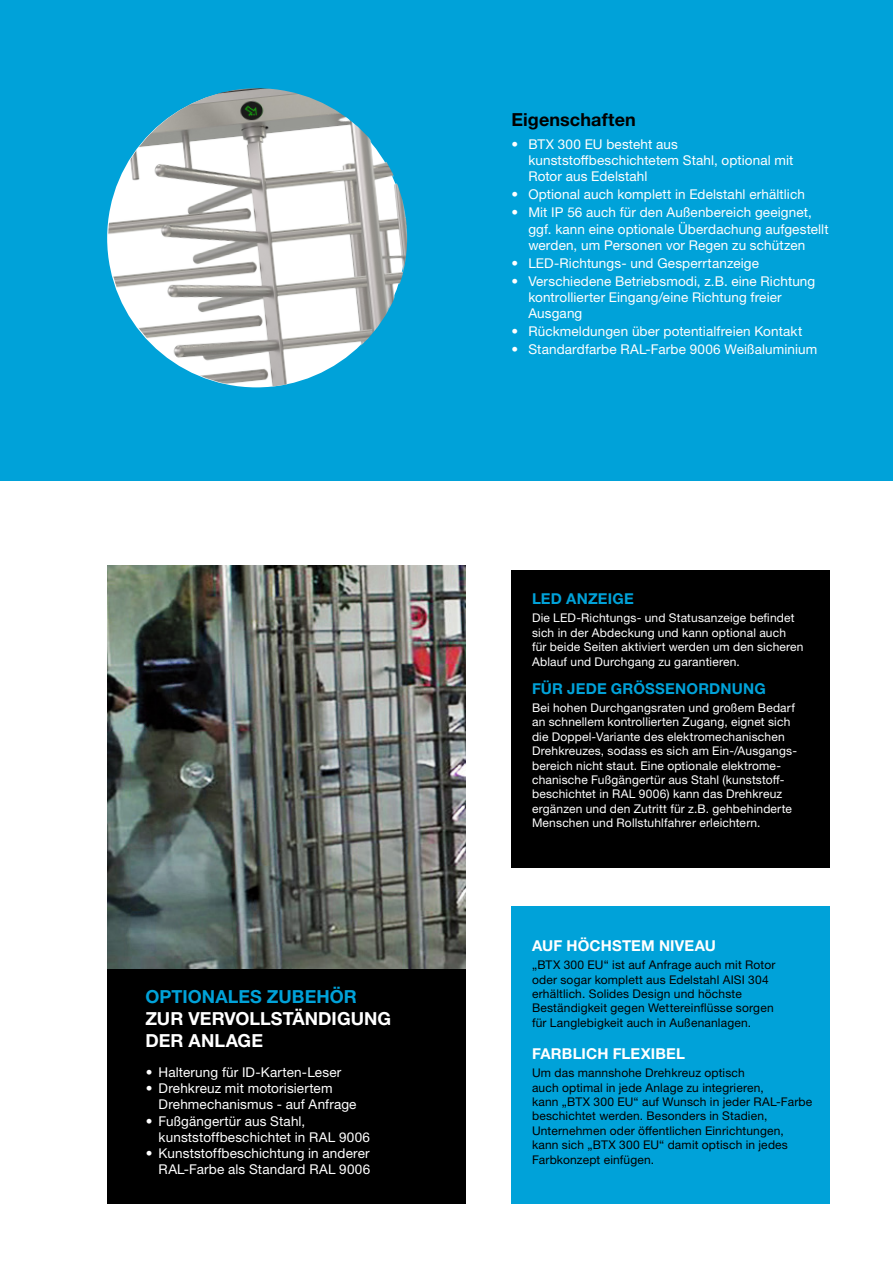
<style>
.page{position:relative;width:893px;height:1263px;background:#fff}
.page>*{position:absolute;margin:0;border:0;box-sizing:border-box;transform-origin:0 0}
.t1{font:700 18px/22.5px "Helvetica Neue LT Pro";letter-spacing:.005em;color:#fff}
.t2{font:700 18px "Helvetica Neue LT Pro";letter-spacing:.005em;color:#00a2d9}
.t3{font:700 18px "Helvetica Neue LT Pro";letter-spacing:.005em;color:#000}
.t4{font:700 15px "Helvetica Neue LTW1 G";letter-spacing:.01em;color:#fff}
.t5{font:700 15px "Helvetica Neue LTW1 G";letter-spacing:.01em;color:#00a2d9}
.t6{font:13.5px/16.2px "Helvetica Neue LTW1 G";letter-spacing:.01em;color:#fff}
.t7{font:13.5px/16.2px "Helvetica Neue LT Pro";letter-spacing:.01em;color:#fff}
.t8{font:12px/14.4px "Helvetica Neue LTW1 G";letter-spacing:.015em;color:#fff}
.t9{font:12px/14.4px "Helvetica Neue LTW1 G";letter-spacing:.015em;color:#000}
.t10{font:12px/14.4px "Helvetica Neue LT Pro";letter-spacing:.015em;color:#000}
.t11{font:12px/14.4px "Helvetica Neue LT Pro";letter-spacing:.015em;color:#fff}
</style>
<div class="page">
<div style="left:0;top:0;width:893px;height:480px;background:#00a2d9"></div>
<div style="left:511px;top:905px;width:318px;height:298px;background:#00a2d9"></div>
<div style="left:511px;top:570px;width:318px;height:298px;background:#000"></div>
<img style="left:107px;top:565px;width:359px;height:404px">
<img style="left:108px;top:88px;width:299px;height:299px;border-radius:149px">
<div style="left:107px;top:969px;width:359px;height:234px;background:#000"></div>
<h1 class="t2" style="left:145px;top:985px;width:213px">OPTIONALES ZUBEHÖR</h1>
<h1 class="t1" style="left:145px;top:1007px;width:247px">ZUR VERVOLLSTÄNDIGUNG<br>DER ANLAGE</h1>
<p class="t7" style="left:146px;top:1064px;width:197px">• Halterung für ID-Karten-Leser</p>
<p class="t7" style="left:159px;top:1080px;width:199px;text-indent:-13px">• Drehkreuz mit motorisiertem<br>Drehmechanismus - auf Anfrage</p>
<p class="t7" style="left:159px;top:1112px;width:213px;text-indent:-13px">• Fußgängertür aus Stahl, kunststoffbeschichtet in RAL 9006</p>
<p class="t7" style="left:146px;top:1145px;width:226px;text-align:right">• Kunststoffbeschichtung in anderer<br>RAL-Farbe als Standard RAL 9006</p>
<h1 class="t3" style="left:511px;top:109px;width:126px">Eigenschaften</h1>
<p class="t6" style="left:528px;top:136px;width:267px;text-indent:-17px">• BTX 300 EU besteht aus kunststoffbeschichtetem Stahl, optional mit<br>Rotor aus Edelstahl</p>
<p class="t6" style="left:511px;top:186px;width:295px">• Optional auch komplett in Edelstahl erhältlich</p>
<p class="t6" style="left:528px;top:204px;width:302px;text-indent:-17px">• Mit IP 56 auch für den Außenbereich geeignet, ggf. kann eine optionale Überdachung aufgestellt werden, um Personen vor Regen zu schützen</p>
<p class="t6" style="left:511px;top:255px;width:249px">• LED-Richtungs- und Gesperrtanzeige</p>
<p class="t6" style="left:528px;top:273px;width:288px;text-indent:-17px">• Verschiedene Betriebsmodi, z.B. eine Richtung kontrollierter Eingang/eine Richtung freier<br>Ausgang</p>
<p class="t6" style="left:511px;top:323px;width:292px">• Rückmeldungen über potentialfreien Kontakt</p>
<p class="t6" style="left:511px;top:341px;width:307px">• Standardfarbe RAL-Farbe 9006 Weißaluminium</p>
<p class="t5" style="left:532px;top:590px;width:103px">LED ANZEIGE</p>
<p class="t11" style="left:532px;top:611px;width:273px">Die LED-Richtungs- und Statusanzeige befindet sich in der Abdeckung und kann optional auch für beide Seiten aktiviert werden um den sicheren Ablauf und Durchgang zu garantieren.</p>
<p class="t5" style="left:532px;top:679px;width:235px">FÜR JEDE GRÖSSENORDNUNG</p>
<p class="t8" style="left:532px;top:700px;width:266px">Bei hohen Durchgangsraten und großem Bedarf an schnellem kontrollierten Zugang, eignet sich die Doppel-Variante des elektromechanischen Drehkreuzes, sodass es sich am Ein-/Ausgangs&shy;bereich nicht staut. Eine optionale elektrome&shy;chanische Fußgängertür aus Stahl (kunststoff&shy;beschichtet in RAL 9006) kann das Drehkreuz ergänzen und den Zutritt für z.B. gehbehinderte Menschen und Rollstuhlfahrer erleichtern.</p>
<p class="t4" style="left:532px;top:936px;width:185px">AUF HÖCHSTEM NIVEAU</p>
<p class="t10" style="left:532px;top:957px;width:245px">„BTX 300 EU“ ist auf Anfrage auch mit Rotor oder sogar komplett aus Edelstahl AISI 304 erhältlich. Solides Design und höchste Beständigkeit gegen Wettereinflüsse sorgen für Langlebigkeit auch in Außenanlagen.</p>
<p class="t4" style="left:532px;top:1044px;width:155px">FARBLICH FLEXIBEL</p>
<p class="t9" style="left:532px;top:1065px;width:282px">Um das mannshohe Drehkreuz optisch<br>auch optimal in jede Anlage zu integrieren,<br>kann „BTX 300 EU“ auf Wunsch in jeder RAL-Farbe beschichtet werden. Besonders in Stadien, Unternehmen oder öffentlichen Einrichtungen, kann sich „BTX 300 EU“ damit optisch in jedes Farbkonzept einfügen.</p>
</div>
